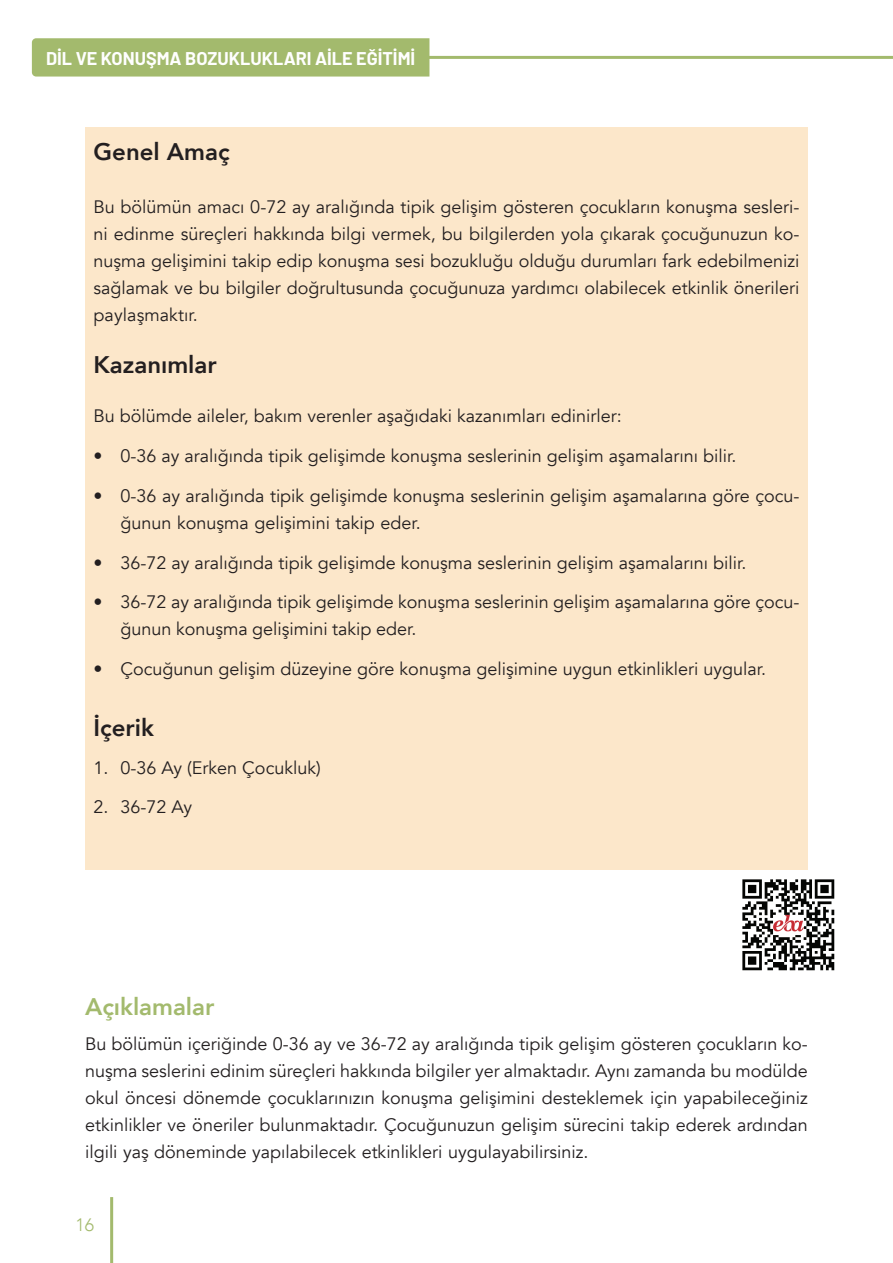
<style>
.page{position:relative;width:893px;height:1263px;background:#fff}
.page>*{position:absolute;margin:0;border:0;box-sizing:border-box;transform-origin:0 0}
.t1{font:800 24px "Avenir";color:#231f20}
.t2{font:800 24px "Avenir";color:#a3ba6d}
.t3{font:18px/27px "Avenir";color:#231f20;text-align:justify}
.t4{font:700 18px "Barlow";color:#fff}
.t5{font:300 18px "Avenir";color:#a3ba6d}
</style>
<div class="page">
<div style="left:32px;top:38px;width:397px;height:39px;background:#a3ba6d"></div>
<hr style="left:427px;top:56px;width:466px;height:3px;background:#a3ba6d">
<hr style="left:110px;top:1197px;width:3px;height:66px;background:#a3ba6d">
<div style="left:85px;top:128px;width:723px;height:742px;background:#fce7ca"></div>
<img style="left:742px;top:879px;width:93px;height:92px">
<p class="t4" style="left:46px;top:46px;width:371px">DİL VE KONUŞMA BOZUKLUKLARI AİLE EĞİTİMİ</p>
<h1 class="t1" style="left:94px;top:133px;width:138px">Genel Amaç</h1>
<p class="t3" style="left:94px;top:193px;width:707px">Bu bölümün amacı 0-72 ay aralığında tipik gelişim gösteren çocukların konuşma sesleri&shy;ni edinme süreçleri hakkında bilgi vermek, bu bilgilerden yola çıkarak çocuğunuzun ko&shy;nuşma gelişimini takip edip konuşma sesi bozukluğu olduğu durumları fark edebilmenizi sağlamak ve bu bilgiler doğrultusunda çocuğunuza yardımcı olabilecek etkinlik önerileri paylaşmaktır.</p>
<h1 class="t1" style="left:94px;top:346px;width:125px">Kazanımlar</h1>
<p class="t3" style="left:94px;top:403px;width:530px">Bu bölümde aileler, bakım verenler aşağıdaki kazanımları edinirler:</p>
<p class="t3" style="left:94px;top:443px;width:644px">• 0-36 ay aralığında tipik gelişimde konuşma seslerinin gelişim aşamalarını bilir.</p>
<p class="t3" style="left:121px;top:482px;width:680px;text-indent:-27px">• 0-36 ay aralığında tipik gelişimde konuşma seslerinin gelişim aşamalarına göre çocu&shy;ğunun konuşma gelişimini takip eder.</p>
<p class="t3" style="left:94px;top:549px;width:654px">• 36-72 ay aralığında tipik gelişimde konuşma seslerinin gelişim aşamalarını bilir.</p>
<p class="t3" style="left:121px;top:589px;width:680px;text-indent:-27px">• 36-72 ay aralığında tipik gelişimde konuşma seslerinin gelişim aşamalarına göre çocu&shy;ğunun konuşma gelişimini takip eder.</p>
<p class="t3" style="left:94px;top:656px;width:674px">• Çocuğunun gelişim düzeyine göre konuşma gelişimine uygun etkinlikleri uygular.</p>
<h1 class="t1" style="left:94px;top:709px;width:62px">İçerik</h1>
<p class="t3" style="left:94px;top:755px;width:229px">1. 0-36 Ay (Erken Çocukluk)</p>
<p class="t3" style="left:94px;top:793px;width:100px">2. 36-72 Ay</p>
<h1 class="t2" style="left:85px;top:987px;width:131px">Açıklamalar</h1>
<p class="t3" style="left:85px;top:1031px;width:724px">Bu bölümün içeriğinde 0-36 ay ve 36-72 ay aralığında tipik gelişim gösteren çocukların ko&shy;nuşma seslerini edinim süreçleri hakkında bilgiler yer almaktadır. Aynı zamanda bu modülde okul öncesi dönemde çocuklarınızın konuşma gelişimini desteklemek için yapabileceğiniz etkinlikler ve öneriler bulunmaktadır. Çocuğunuzun gelişim sürecini takip ederek ardından ilgili yaş döneminde yapılabilecek etkinlikleri uygulayabilirsiniz.</p>
<p class="t5" style="left:76px;top:1214px;width:20px">16</p>
</div>
